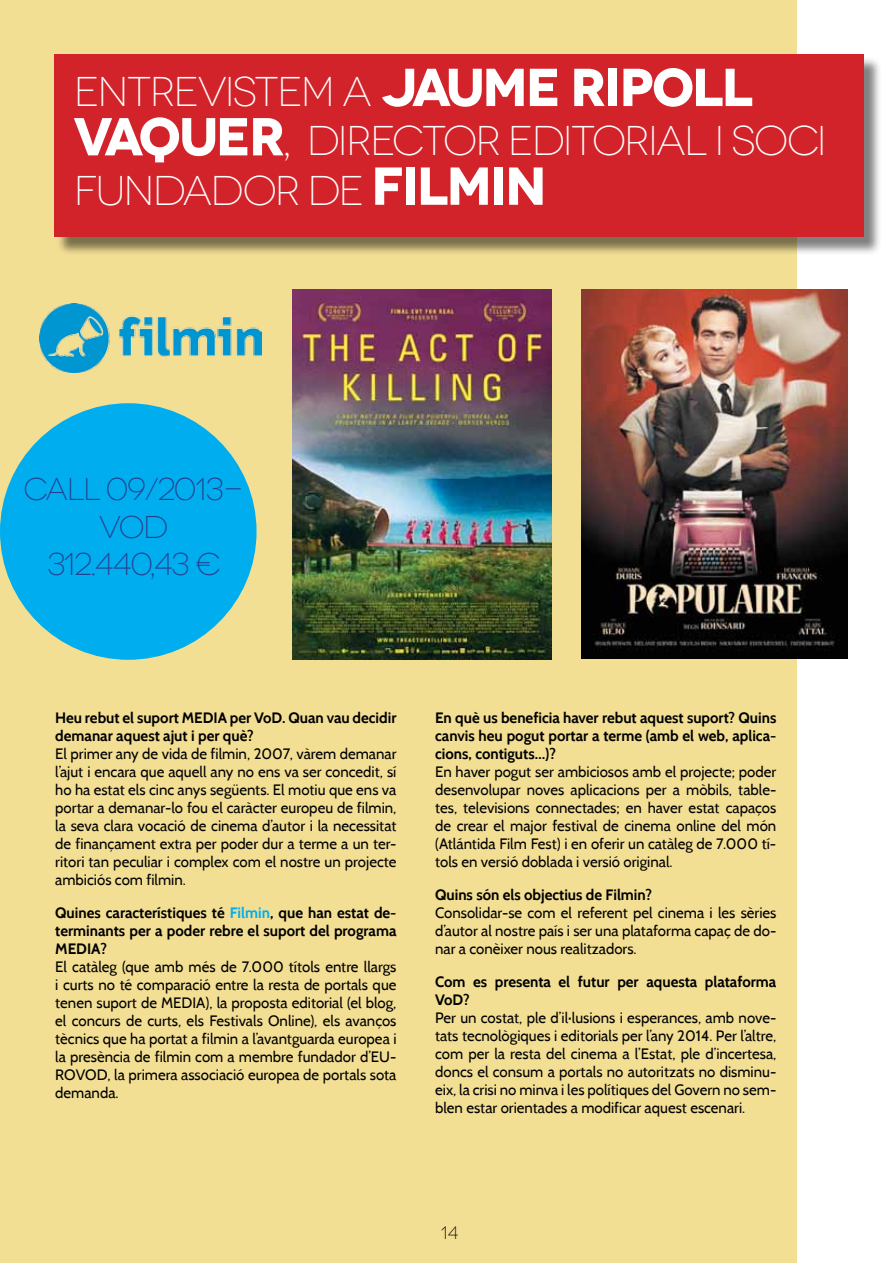
<style>
.page{position:relative;width:893px;height:1263px;background:#fff}
.page>*{position:absolute;margin:0;border:0;box-sizing:border-box;transform-origin:0 0}
.t1{font:300 41.55px/49.3px "Novecentowide";letter-spacing:-.04em;color:#fff}
.t2{font:300 31.5px/37.5px "Novecentowide";letter-spacing:-.045em;color:#25408f;text-align:center}
.t3{font:300 18px "Novecentowide";color:#000}
.t4{font:15px/18px "Cabin";color:#000;text-align:justify}
.t5{font:700 15px/18px "Cabin";color:#000}
.s1{font-weight:700;font-size:53.25px}
.s2{color:#00aeef}
</style>
<div class="page">
<div style="left:0;top:0;width:797px;height:1263px;background:#f3df94"></div>
<div style="left:56px;top:56px;width:826px;height:200px;background:#000;opacity:.5"></div>
<div style="left:54px;top:54px;width:809px;height:183px;background:#d2232a"></div>
<img style="left:292px;top:289px;width:260px;height:371px">
<img style="left:581px;top:289px;width:267px;height:370px">
<div style="left:0;top:403px;width:257px;height:257px;background:#00aeef;border-radius:50%"></div>
<img style="left:40px;top:303px;width:221px;height:70px">
<h1 class="t1" style="left:74px;top:67px;width:754px">ENTREVISTEM A <span class="s1">JAUME RIPOLL<br>VAQUER</span>, DIRECTOR EDITORIAL I SOCI<br>FUNDADOR DE <span class="s1">FILMIN</span></h1>
<h2 class="t2" style="left:23px;top:471px;width:222px">CALL 09/2013-<br>VOD<br>312.440,43 €</h2>
<p class="t5" style="left:55px;top:708px;width:343px">Heu rebut el suport MEDIA per VoD. Quan vau decidir demanar aquest ajut i per què?</p>
<p class="t4" style="left:55px;top:744px;width:343px">El primer any de vida de filmin, 2007, vàrem demanar l’ajut i encara que aquell any no ens va ser concedit, sí ho ha estat els cinc anys següents. El motiu que ens va portar a demanar-lo fou el caràcter europeu de filmin, la seva clara vocació de cinema d’autor i la necessitat de finançament extra per poder dur a terme a un ter&shy;ritori tan peculiar i complex com el nostre un projecte ambiciós com filmin.</p>
<p class="t5" style="left:55px;top:903px;width:343px;text-align:justify">Quines característiques té <span class="s2">Filmin</span>, que han estat de&shy;terminants per a poder rebre el suport del programa MEDIA?</p>
<p class="t4" style="left:55px;top:957px;width:343px">El catàleg (que amb més de 7.000 títols entre llargs i curts no té comparació entre la resta de portals que tenen suport de MEDIA), la proposta editorial (el blog, el concurs de curts, els Festivals Online), els avanços tècnics que ha portat a filmin a l’avantguarda europea i la presència de filmin com a membre fundador d’EU-ROVOD, la primera associació europea de portals sota demanda.</p>
<p class="t5" style="left:435px;top:708px;width:343px;text-align:justify">En què us beneficia haver rebut aquest suport? Quins canvis heu pogut portar a terme (amb el web, aplica&shy;cions, contiguts…)?</p>
<p class="t4" style="left:435px;top:762px;width:343px">En haver pogut ser ambiciosos amb el projecte; poder desenvolupar noves aplicacions per a mòbils, table&shy;tes, televisions connectades; en haver estat capaços de crear el major festival de cinema online del món (Atlántida Film Fest) i en oferir un catàleg de 7.000 tí&shy;tols en versió doblada i versió original.</p>
<p class="t5" style="left:435px;top:885px;width:218px">Quins són els objectius de Filmin?</p>
<p class="t4" style="left:435px;top:903px;width:343px">Consolidar-se com el referent pel cinema i les sèries d’autor al nostre país i ser una plataforma capaç de do&shy;nar a conèixer nous realitzadors.</p>
<p class="t5" style="left:435px;top:972px;width:343px">Com es presenta el futur per aquesta plataforma<br>VoD?</p>
<p class="t4" style="left:435px;top:1008px;width:343px">Per un costat, ple d’il·lusions i esperances, amb nove&shy;tats tecnològiques i editorials per l’any 2014. Per l’altre, com per la resta del cinema a l’Estat, ple d’incertesa, doncs el consum a portals no autoritzats no disminu&shy;eix, la crisi no minva i les polítiques del Govern no sem&shy;blen estar orientades a modificar aquest escenari.</p>
<p class="t3" style="left:441px;top:1222px;width:19px">14</p>
</div>
